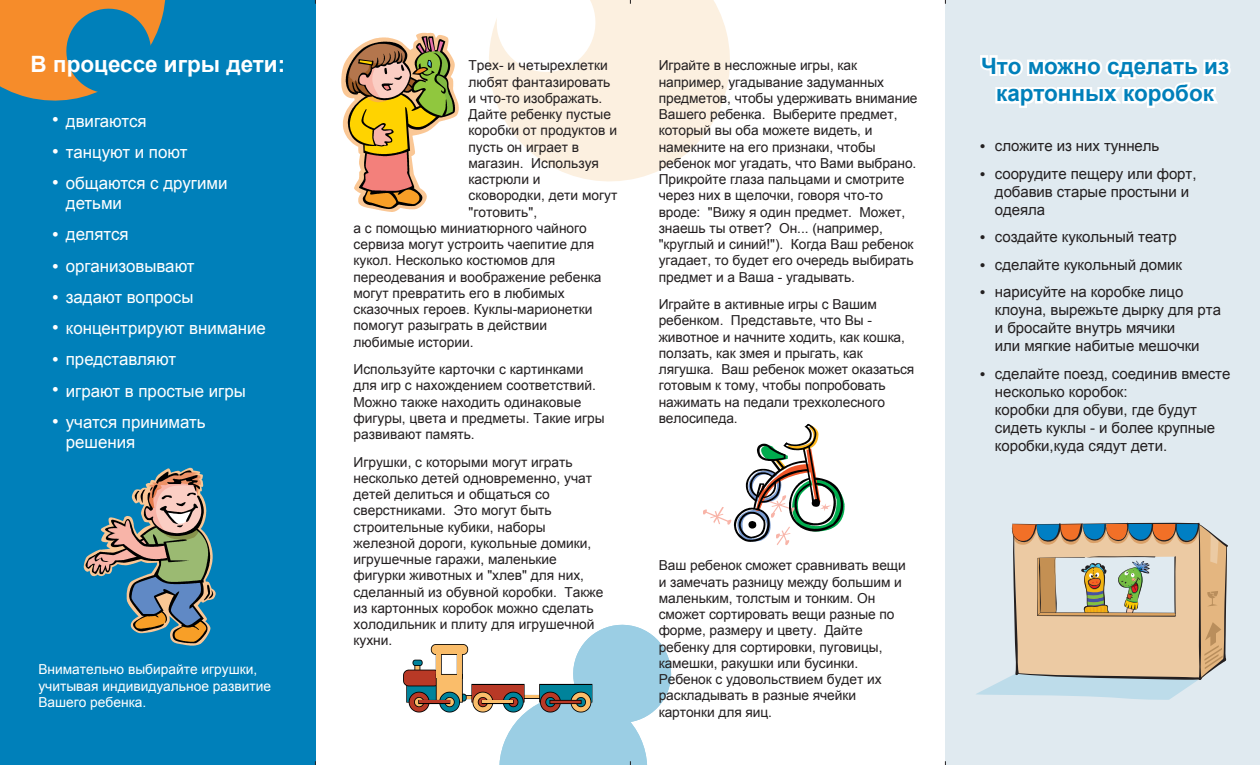
<style>
.page{position:relative;width:1260px;height:765px;background:#fff}
.page>*{position:absolute;margin:0;border:0;box-sizing:border-box;transform-origin:0 0}
.t1{font:700 22.5px/27.5px "Arial";color:#0080ba;text-align:center}
.t2{font:700 22.5px "Arial";color:#fff}
.t3{font:18.75px/30.9px "Arial";color:#fff;text-align:justify}
.t4{font:16.88px/31.2px "Arial";color:#fff}
.t5{font:16.25px/27.5px "Arial";color:#231f20}
.t6{font:15px/18px "Arial";letter-spacing:-.005em;color:#231f20}
.t7{font:13.75px/16.2px "Arial";letter-spacing:-.005em;color:#231f20}
.t8{font:13.75px/16.5px "Arial";color:#fff}
</style>
<div class="page">
<div style="left:0;top:0;width:315px;height:765px;background:#0080ba"></div>
<div style="left:945px;top:0;width:315px;height:765px;background:#e0eaf0"></div>
<svg style="left:489px;top:0;width:241px;height:182px;fill:#fcf0e0"></svg>
<svg style="left:0;top:0;width:166px;height:101px"></svg>
<svg style="left:341px;top:33px;width:118px;height:179px"></svg>
<svg style="left:703px;top:424px;width:142px;height:121px"></svg>
<svg style="left:84px;top:468px;width:132px;height:178px"></svg>
<svg style="left:980px;top:55px;width:251px;height:53px"></svg>
<svg style="left:976px;top:522px;width:252px;height:178px"></svg>
<svg style="left:403px;top:624px;width:269px;height:141px"></svg>
<p class="t2" style="left:31px;top:50px;width:256px">В процессе игры дети:</p>
<p class="t1" style="left:981px;top:53px;width:250px">Что можно сделать из картонных коробок</p>
<p class="t7" style="left:469px;top:57px;width:141px">Трех- и четырехлетки</p>
<p class="t7" style="left:469px;top:74px;width:143px">любят фантазировать</p>
<p class="t7" style="left:469px;top:90px;width:135px">и что-то изображать.</p>
<p class="t7" style="left:469px;top:106px;width:144px">Дайте ребенку пустые</p>
<p class="t7" style="left:469px;top:122px;width:150px">коробки от продуктов и</p>
<p class="t7" style="left:469px;top:139px;width:112px">пусть он играет в</p>
<p class="t7" style="left:469px;top:155px;width:132px">магазин. Используя</p>
<p class="t7" style="left:469px;top:171px;width:74px">кастрюли и</p>
<p class="t7" style="left:469px;top:187px;width:150px">сковородки, дети могут</p>
<p class="t7" style="left:469px;top:204px;width:70px">"готовить",</p>
<p class="t7" style="left:354px;top:220px;width:235px">а с помощью миниатюрного чайного</p>
<p class="t7" style="left:354px;top:236px;width:242px">сервиза могут устроить чаепитие для</p>
<p class="t7" style="left:354px;top:252px;width:203px">кукол. Несколько костюмов для</p>
<p class="t7" style="left:354px;top:269px;width:250px">переодевания и воображение ребенка</p>
<p class="t7" style="left:354px;top:285px;width:213px">могут превратить его в любимых</p>
<p class="t7" style="left:354px;top:301px;width:241px">сказочных героев. Куклы-марионетки</p>
<p class="t7" style="left:354px;top:317px;width:195px">помогут разыграть в действии</p>
<p class="t7" style="left:354px;top:334px;width:122px">любимые истории.</p>
<p class="t7" style="left:354px;top:361px;width:253px">Используйте карточки с картинками для игр с нахождением соответствий.<br>Можно также находить одинаковые фигуры, цвета и предметы. Такие игры развивают память.</p>
<p class="t7" style="left:354px;top:454px;width:251px">Игрушки, с которыми могут играть несколько детей одновременно, учат детей делиться и общаться со сверстниками. Это могут быть строительные кубики, наборы железной дороги, кукольные домики, игрушечные гаражи, маленькие фигурки животных и "хлев" для них, сделанный из обувной коробки. Tакже из картонных коробок можно сделать холодильник и плиту для игрушечной кухни.</p>
<p class="t7" style="left:659px;top:58px;width:260px">Играйте в несложные игры, как например, угадывание задуманных предметов, чтобы удерживать внимание Вашего ребенка. Выберите предмет, который вы оба можете видеть, и намекните на его признаки, чтобы ребенок мог угадать, что Вами выбрано.<br>Прикройте глаза пальцами и смотрите через них в щелочки, говоря что-то вроде: "Вижу я один предмет. Может, знаешь ты ответ? Он... (например, "круглый и синий!"). Когда Ваш ребенок угадает, то будет его очередь выбирать предмет и а Ваша - угадывать.</p>
<p class="t7" style="left:659px;top:296px;width:257px">Играйте в активные игры с Вашим ребенком. Представьте, что Вы - животное и начните ходить, как кошка, ползать, как змея и прыгать, как лягушка. Ваш ребенок может оказаться готовым к тому, чтобы попробовать нажимать на педали трехколесного велосипеда.</p>
<p class="t3" style="left:52px;top:104px;width:8px;line-height:31.2px">• • •</p>
<p class="t4" style="left:66px;top:105px;width:163px">двигаются<br>танцуют и поют общаются с другими</p>
<p class="t4" style="left:66px;top:188px;width:202px">детьми<br>делятся<br>организовывают<br>задают вопросы концентрируют внимание представляют<br>играют в простые игры учатся принимать</p>
<p class="t4" style="left:66px;top:427px;width:71px">решения</p>
<p class="t6" style="left:995px;top:132px;width:203px;line-height:27.5px">сложите из них туннель соорудите пещеру или форт,</p>
<p class="t6" style="left:995px;top:183px;width:196px">добавив старые простыни и одеяла</p>
<p class="t6" style="left:995px;top:223px;width:190px;line-height:27.5px">создайте кукольный театр сделайте кукольный домик нарисуйте на коробке лицо</p>
<p class="t6" style="left:995px;top:301px;width:228px">клоуна, вырежьте дырку для рта и бросайте внутрь мячики<br>или мягкие набитые мешочки</p>
<p class="t6" style="left:995px;top:365px;width:237px">сделайте поезд, соединив вместе несколько коробок:<br>коробки для обуви, где будут сидеть куклы - и более крупные коробки,куда сядут дети.</p>
<p class="t5" style="left:980px;top:133px;width:7px">• •</p>
<p class="t3" style="left:52px;top:220px;width:8px">• • • •</p>
<p class="t3" style="left:52px;top:345px;width:8px">• • •</p>
<p class="t5" style="left:980px;top:224px;width:7px;text-align:justify">• • •</p>
<p class="t5" style="left:980px;top:360px;width:7px">•</p>
<p class="t7" style="left:659px;top:558px;width:249px">Ваш ребенок сможет сравнивать вещи и замечать разницу между большим и маленьким, толстым и тонким. Он сможет сортировать вещи разные по форме, размеру и цвету. Дайте ребенку для сортировки, пуговицы, камешки, ракушки или бусинки.<br>Ребенок с удовольствием будет их раскладывать в разные ячейки картонки для яиц.</p>
<p class="t8" style="left:38px;top:661px;width:234px">Внимательно выбирайте игрушки, учитывая индивидуальное развитие<br>Вашего ребенка.</p>
</div>
